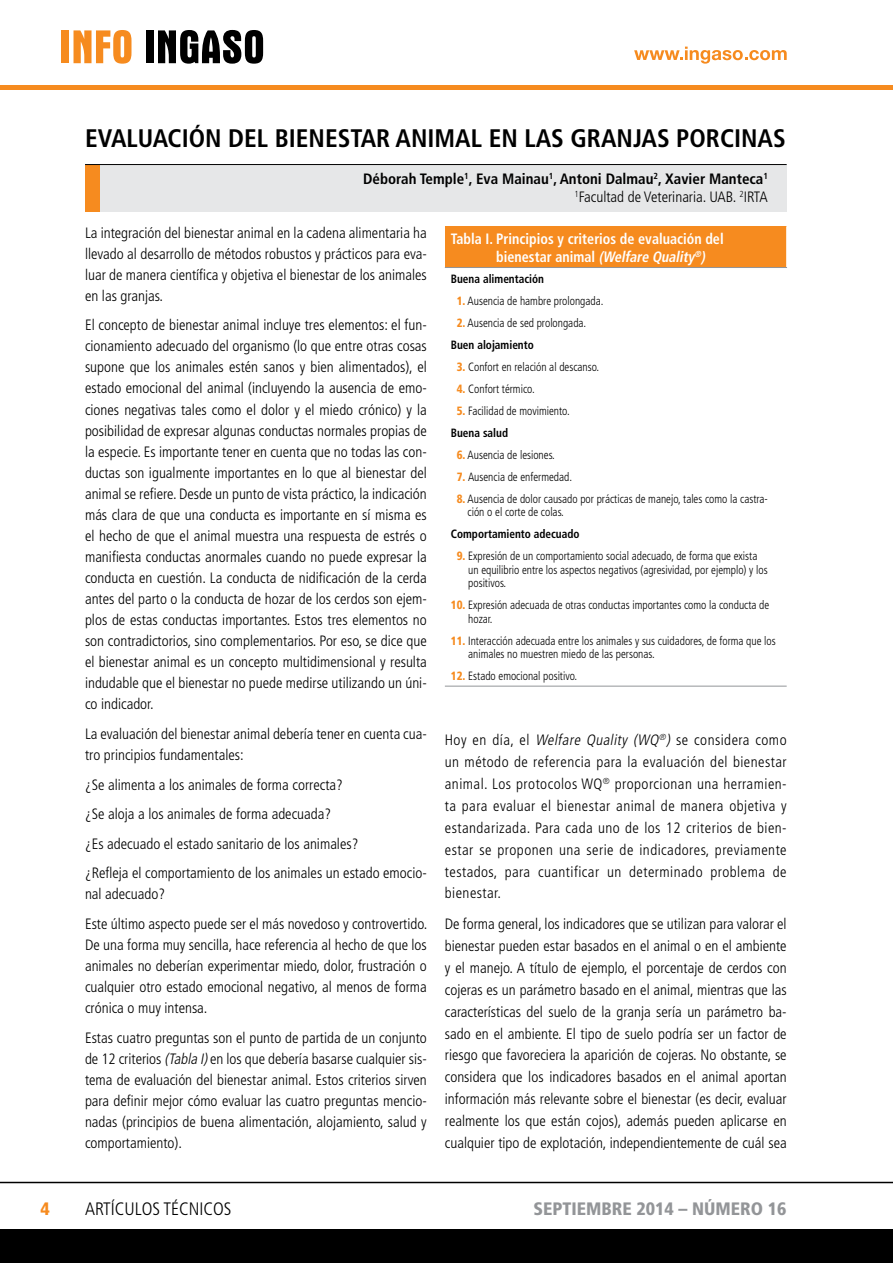
<style>
.page{position:relative;width:893px;height:1263px;background:#fff}
.page>*{position:absolute;margin:0;border:0;box-sizing:border-box;transform-origin:0 0}
.t1{font:700 condensed 25.35px "Frutiger";color:#000}
.t2{font:900 condensed 18px "Frutiger";color:#939598}
.t3{font:300 condensed 18px "Frutiger";color:#000}
.t4{font:900 condensed 18px "Frutiger";color:#f68b1f}
.t5{font:300 condensed 15px/21px "Frutiger";color:#000;text-align:justify}
.t6{font:700 condensed 15px/18px "Frutiger";color:#000;text-align:right}
.t7{font:700 condensed 15px/18px "Frutiger";color:#fff;scale:.94 1}
.t8{font:300 condensed 12px/13.5px "Frutiger";color:#000;scale:.94 1}
.t9{font:700 condensed 12px "Frutiger";color:#000;scale:.94 1}
.s1{font-weight:300}
.s2{font-style:italic}
.s3{font-weight:900;color:#f68b1f}
.s4{font-weight:700}
</style>
<div class="page">
<hr style="left:0;top:85px;width:893px;height:4px;background:#f68b1f">
<div style="left:62px;top:30px;width:7px;height:33px;background:#f68b1f"></div>
<svg style="left:74px;top:30px;width:57px;height:34px"></svg>
<div style="left:146px;top:30px;width:7px;height:33px;background:#000"></div>
<svg style="left:158px;top:30px;width:105px;height:34px"></svg>
<div style="left:0;top:1229px;width:893px;height:34px;background:#000"></div>
<hr style="left:0;top:1182px;width:893px;height:1px;background:#000">
<svg style="left:634px;top:47px;width:153px;height:17px"></svg>
<div style="left:85px;top:165px;width:702px;height:47px;background:#e6e7e8"></div>
<div style="left:85px;top:165px;width:15px;height:47px;background:#f68b1f"></div>
<hr style="left:85px;top:164px;width:702px;height:1px;background:#000">
<div style="left:445px;top:226px;width:342px;height:41px;background:#f68b1f"></div>
<hr style="left:445px;top:686px;width:342px;height:1px;background:#939598">
<hr style="left:786px;top:226px;width:1px;height:41px;background:#fff">
<hr style="left:445px;top:267px;width:342px;height:1px;background:#939598">
<h1 class="t1" style="left:85px;top:123px;width:702px">EVALUACIÓN DEL BIENESTAR ANIMAL EN LAS GRANJAS PORCINAS</h1>
<p class="t6" style="left:363px;top:170px;width:406px">Déborah Temple<sup>1</sup>, Eva Mainau<sup>1</sup>, Antoni Dalmau<sup>2</sup>, Xavier Manteca<sup>1<br></sup><sup>1</sup><span class="s1">Facultad de Veterinaria. UAB.</span> <sup>2</sup><span class="s1">IRTA</span></p>
<p class="t7" style="left:496px;top:229px;width:243px;text-indent:-45px">Tabla I. Principios y criterios de evaluación del b i e n e s t a r a n i m a l <span class="s2">(Welfare Quality</span><sup>®</sup><span class="s2">)</span></p>
<p class="t9" style="left:451px;top:271px;width:101px">Buena alimentación</p>
<p class="t8" style="left:457px;top:294px;width:158px"><span class="s3">1.</span> Ausencia de hambre prolongada.</p>
<p class="t8" style="left:451px;top:312px;width:146px;line-height:22px;text-indent:6px"><span class="s3">2.</span> Ausencia de sed prolongada.<br><span class="s4">Buen alojamiento</span></p>
<p class="t8" style="left:457px;top:360px;width:153px"><span class="s3">3.</span> Confort en relación al descanso.</p>
<p class="t8" style="left:457px;top:382px;width:84px"><span class="s3">4.</span> Confort térmico.</p>
<p class="t8" style="left:451px;top:400px;width:128px;line-height:22px;text-indent:6px"><span class="s3">5.</span> Facilidad de movimiento.<br><span class="s4">Buena salud</span></p>
<p class="t8" style="left:457px;top:448px;width:106px"><span class="s3">6.</span> Ausencia de lesiones.</p>
<p class="t8" style="left:457px;top:470px;width:124px"><span class="s3">7.</span> Ausencia de enfermedad.</p>
<p class="t8" style="left:468px;top:492px;width:321px;text-indent:-11px"><span class="s3">8.</span> Ausencia de dolor causado por prácticas de manejo, tales como la castra&shy;ción o el corte de colas.</p>
<p class="t9" style="left:451px;top:527px;width:138px">Comportamiento adecuado</p>
<p class="t8" style="left:468px;top:549px;width:320px;text-indent:-12px"><span class="s3">9.</span> Expresión de un comportamiento social adecuado, de forma que exista un equilibrio entre los aspectos negativos (agresividad, por ejemplo) y los positivos.</p>
<p class="t8" style="left:468px;top:598px;width:322px;text-indent:-17px"><span class="s3">10.</span> Expresión adecuada de otras conductas importantes como la conducta de hozar.</p>
<p class="t8" style="left:468px;top:634px;width:329px;text-indent:-17px"><span class="s3">11.</span> Interacción adecuada entre los animales y sus cuidadores, de forma que los animales no muestren miedo de las personas.</p>
<p class="t8" style="left:451px;top:669px;width:136px"><span class="s3">12.</span> Estado emocional positivo.</p>
<p class="t5" style="left:85px;top:222px;width:343px">La integración del bienestar animal en la cadena alimentaria ha llevado al desarrollo de métodos robustos y prácticos para eva&shy;luar de manera científica y objetiva el bienestar de los animales en las granjas.</p>
<p class="t5" style="left:85px;top:315px;width:343px">El concepto de bienestar animal incluye tres elementos: el fun&shy;cionamiento adecuado del organismo (lo que entre otras cosas supone que los animales estén sanos y bien alimentados), el estado emocional del animal (incluyendo la ausencia de emo&shy;ciones negativas tales como el dolor y el miedo crónico) y la posibilidad de expresar algunas conductas normales propias de la especie. Es importante tener en cuenta que no todas las con&shy;ductas son igualmente importantes en lo que al bienestar del animal se refiere. Desde un punto de vista práctico, la indicación más clara de que una conducta es importante en sí misma es el hecho de que el animal muestra una respuesta de estrés o manifiesta conductas anormales cuando no puede expresar la conducta en cuestión. La conducta de nidificación de la cerda antes del parto o la conducta de hozar de los cerdos son ejem&shy;plos de estas conductas importantes. Estos tres elementos no son contradictorios, sino complementarios. Por eso, se dice que el bienestar animal es un concepto multidimensional y resulta indudable que el bienestar no puede medirse utilizando un úni&shy;co indicador.</p>
<p class="t5" style="left:85px;top:723px;width:343px">La evaluación del bienestar animal debería tener en cuenta cua&shy;tro principios fundamentales:</p>
<p class="t5" style="left:85px;top:770px;width:343px;line-height:29.5px;text-align:left">¿Se alimenta a los animales de forma correcta?<br>¿Se aloja a los animales de forma adecuada?<br>¿Es adecuado el estado sanitario de los animales?<br>¿Refleja el comportamiento de los animales un estado emocio-</p>
<p class="t5" style="left:85px;top:880px;width:344px;line-height:29.5px">nal adecuado?<br>Este último aspecto puede ser el más novedoso y controvertido.</p>
<p class="t5" style="left:85px;top:934px;width:343px">De una forma muy sencilla, hace referencia al hecho de que los animales no deberían experimentar miedo, dolor, frustración o cualquier otro estado emocional negativo, al menos de forma crónica o muy intensa.</p>
<p class="t5" style="left:85px;top:1027px;width:343px">Estas cuatro preguntas son el punto de partida de un conjunto de 12 criterios <span class="s2">(Tabla I)</span>en los que debería basarse cualquier sis&shy;tema de evaluación del bienestar animal. Estos criterios sirven para definir mejor cómo evaluar las cuatro preguntas mencio&shy;nadas (principios de buena alimentación, alojamiento, salud y comportamiento).</p>
<p class="t5" style="left:445px;top:729px;width:343px;line-height:21.9px">Hoy en día, el <span class="s2">Welfare Quality (WQ</span><sup>®</sup><span class="s2">)</span> se considera como un método de referencia para la evaluación del bienestar animal. Los protocolos WQ<sup>®</sup> proporcionan una herramien&shy;ta para evaluar el bienestar animal de manera objetiva y estandarizada. Para cada uno de los 12 criterios de bien&shy;estar se proponen una serie de indicadores, previamente testados, para cuantificar un determinado problema de bienestar.</p>
<p class="t5" style="left:445px;top:913px;width:343px;line-height:21.9px">De forma general, los indicadores que se utilizan para valorar el bienestar pueden estar basados en el animal o en el ambiente y el manejo. A título de ejemplo, el porcentaje de cerdos con cojeras es un parámetro basado en el animal, mientras que las características del suelo de la granja sería un parámetro ba&shy;sado en el ambiente. El tipo de suelo podría ser un factor de riesgo que favoreciera la aparición de cojeras. No obstante, se considera que los indicadores basados en el animal aportan información más relevante sobre el bienestar (es decir, evaluar realmente los que están cojos), además pueden aplicarse en cualquier tipo de explotación, independientemente de cuál sea</p>
<p class="t4" style="left:40px;top:1198px;width:11px">4</p>
<p class="t3" style="left:85px;top:1199px;width:148px">ARTÍCULOS TÉCNICOS</p>
<p class="t2" style="left:533px;top:1198px;width:255px">SEPTIEMBRE 2014 – NÚMERO 16</p>
</div>
